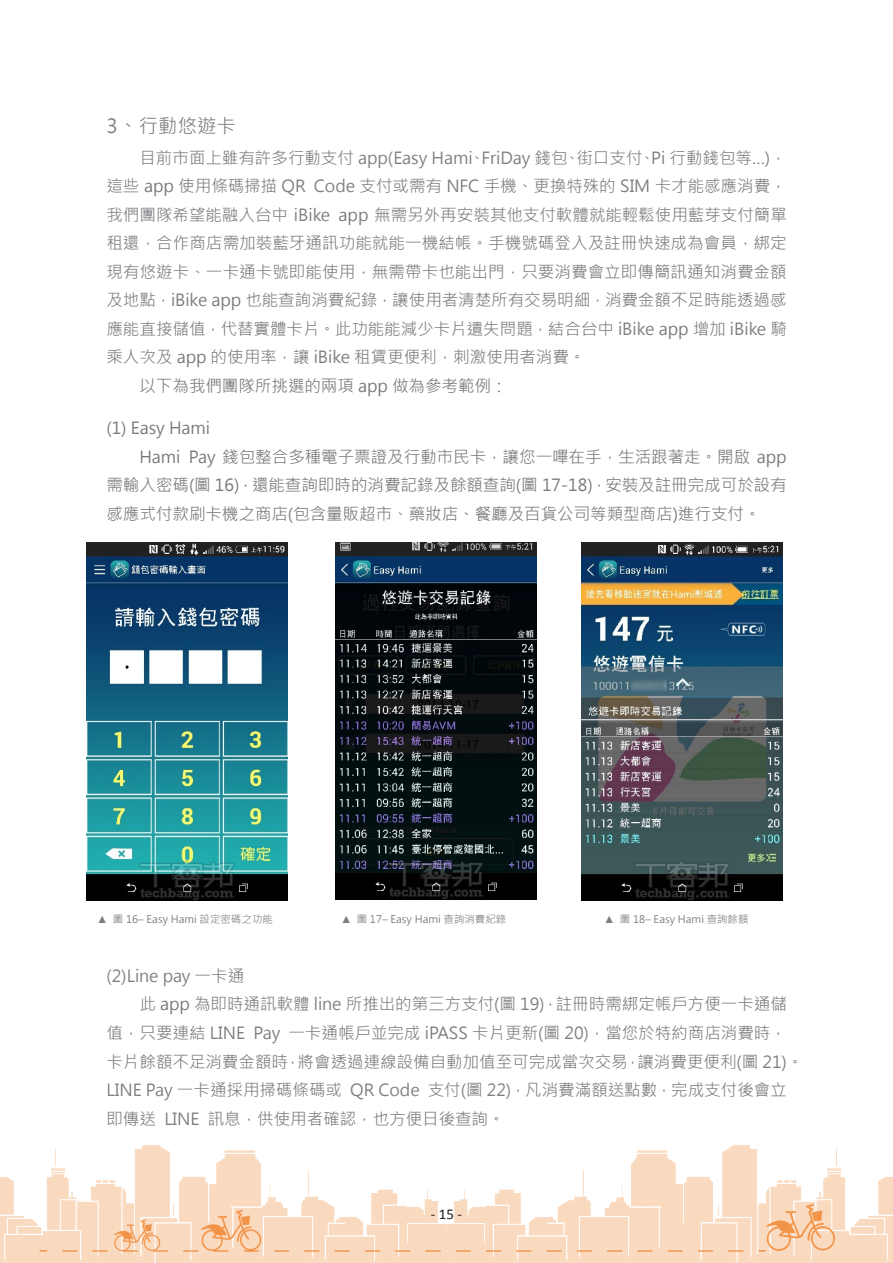
<style>
.page{position:relative;width:893px;height:1263px;background:#fff}
.page>*{position:absolute;margin:0;border:0;box-sizing:border-box;transform-origin:0 0}
.t1{font:19.5px "Microsoft Jheng Hei";color:#7c7e81}
.t2{font:16.5px "Microsoft Jheng Hei";color:#7c7e81}
.t3{font:16.5px "Microsoft Jheng Hei";color:#76787b}
.t4{font:15px "Calibri";color:#231f20}
.t5{font:10.5px "Microsoft Jheng Hei";color:#7c7e81}
.s1{font-size:21px}
.s2{color:#76787b}
</style>
<div class="page">
<img style="left:0;top:542px;width:893px;height:721px">
<div style="left:86px;top:899px;width:263px;height:35px;background:#fff"></div>
<div style="left:330px;top:899px;width:263px;height:35px;background:#fff"></div>
<div style="left:593px;top:899px;width:210px;height:36px;background:#fff"></div>
<div style="left:106px;top:962px;width:138px;height:27px;background:#fff"></div>
<div style="left:139px;top:991px;width:21px;height:27px;background:#fff"></div>
<div style="left:194px;top:991px;width:593px;height:27px;background:#fff"></div>
<div style="left:106px;top:1019px;width:681px;height:27px;background:#fff"></div>
<div style="left:106px;top:1048px;width:693px;height:27px;background:#fff"></div>
<div style="left:106px;top:1076px;width:681px;height:27px;background:#fff"></div>
<div style="left:106px;top:1105px;width:399px;height:27px;background:#fff"></div>
<img style="left:582px;top:543px;width:201px;height:357px">
<img style="left:335px;top:542px;width:201px;height:357px">
<img style="left:86px;top:542px;width:201px;height:358px">
<p class="t1" style="left:106px;top:114px;width:131px">3<span class="s1">、</span>行動悠遊卡</p>
<p class="t2" style="left:139px;top:147px;width:649px">目前市面上雖有許多行動支付 app(Easy Hami、FriDay 錢包、街口支付、Pi 行動錢包等…)，</p>
<p class="t2" style="left:106px;top:176px;width:682px">這些 <span class="s2">app</span> 使用條碼掃描 QR Code 支付或需有 NFC 手機、更換特殊的 SIM 卡才能感應消費，</p>
<p class="t2" style="left:106px;top:204px;width:682px">我們團隊希望能融入台中 iBike <span class="s2">app</span> 無需另外再安裝其他支付軟體就能輕鬆使用藍芽支付簡單</p>
<p class="t2" style="left:106px;top:233px;width:682px">租還，合作商店需加裝藍牙通訊功能就能一機結帳。手機號碼登入及註冊快速成為會員，綁定</p>
<p class="t2" style="left:106px;top:262px;width:682px">現有悠遊卡、一卡通卡號即能使用，無需帶卡也能出門，只要消費會立即傳簡訊通知消費金額</p>
<p class="t2" style="left:106px;top:290px;width:682px">及地點，iBike <span class="s2">app</span> 也能查詢消費紀錄，讓使用者清楚所有交易明細，消費金額不足時能透過感</p>
<p class="t2" style="left:106px;top:319px;width:682px">應能直接儲值，代替實體卡片。此功能能減少卡片遺失問題，結合台中 iBike <span class="s2">app</span> 增加 iBike 騎</p>
<p class="t2" style="left:106px;top:347px;width:480px">乘人次及 <span class="s2">app</span> 的使用率，讓 iBike 租賃更便利，刺激使用者消費。</p>
<p class="t3" style="left:139px;top:376px;width:370px">以下為我們團隊所挑選的兩項 app 做為參考範例：</p>
<p class="t3" style="left:106px;top:418px;width:105px">(1) Easy Hami</p>
<p class="t3" style="left:139px;top:446px;width:649px">Hami Pay 錢包整合多種電子票證及行動市民卡，讓您一嗶在手，生活跟著走。開啟 app</p>
<p class="t3" style="left:106px;top:475px;width:682px">需輸入密碼(圖 16)，還能查詢即時的消費記錄及餘額查詢(圖 17-18)，安裝及註冊完成可於設有</p>
<p class="t3" style="left:106px;top:503px;width:656px">感應式付款刷卡機之商店(包含量販超市、藥妝店、餐廳及百貨公司等類型商店)進行支付。</p>
<p class="t5" style="left:97px;top:912px;width:177px">▲ 圖 16– Easy Hami 設定密碼之功能</p>
<p class="t5" style="left:341px;top:912px;width:167px">▲ 圖 17– Easy Hami 查詢消費紀錄</p>
<p class="t5" style="left:604px;top:912px;width:146px">▲ 圖 18– Easy Hami 查詢餘額</p>
<p class="t2" style="left:106px;top:965px;width:139px">(2)Line pay 一卡通</p>
<p class="t2" style="left:139px;top:994px;width:649px">此 <span class="s2">app</span> 為即時通訊軟體 line 所推出的第三方支付(圖 19)，註冊時需綁定帳戶方便一卡通儲</p>
<p class="t2" style="left:106px;top:1022px;width:682px">值，只要連結 LINE Pay 一卡通帳戶並完成 iPASS 卡片更新(圖 20)，當您於特約商店消費時，</p>
<p class="t2" style="left:106px;top:1051px;width:698px">卡片餘額不足消費金額時，將會透過連線設備自動加值至可完成當次交易，讓消費更便利(圖 21)。</p>
<p class="t2" style="left:106px;top:1079px;width:682px">LINE Pay 一卡通採用掃碼條碼或 QR Code 支付(圖 22)，凡消費滿額送點數，完成支付後會立</p>
<p class="t2" style="left:106px;top:1108px;width:400px">即傳送 LINE 訊息，供使用者確認，也方便日後查詢。</p>
<p class="t4" style="left:431px;top:1204px;width:33px">- 15 -</p>
</div>
